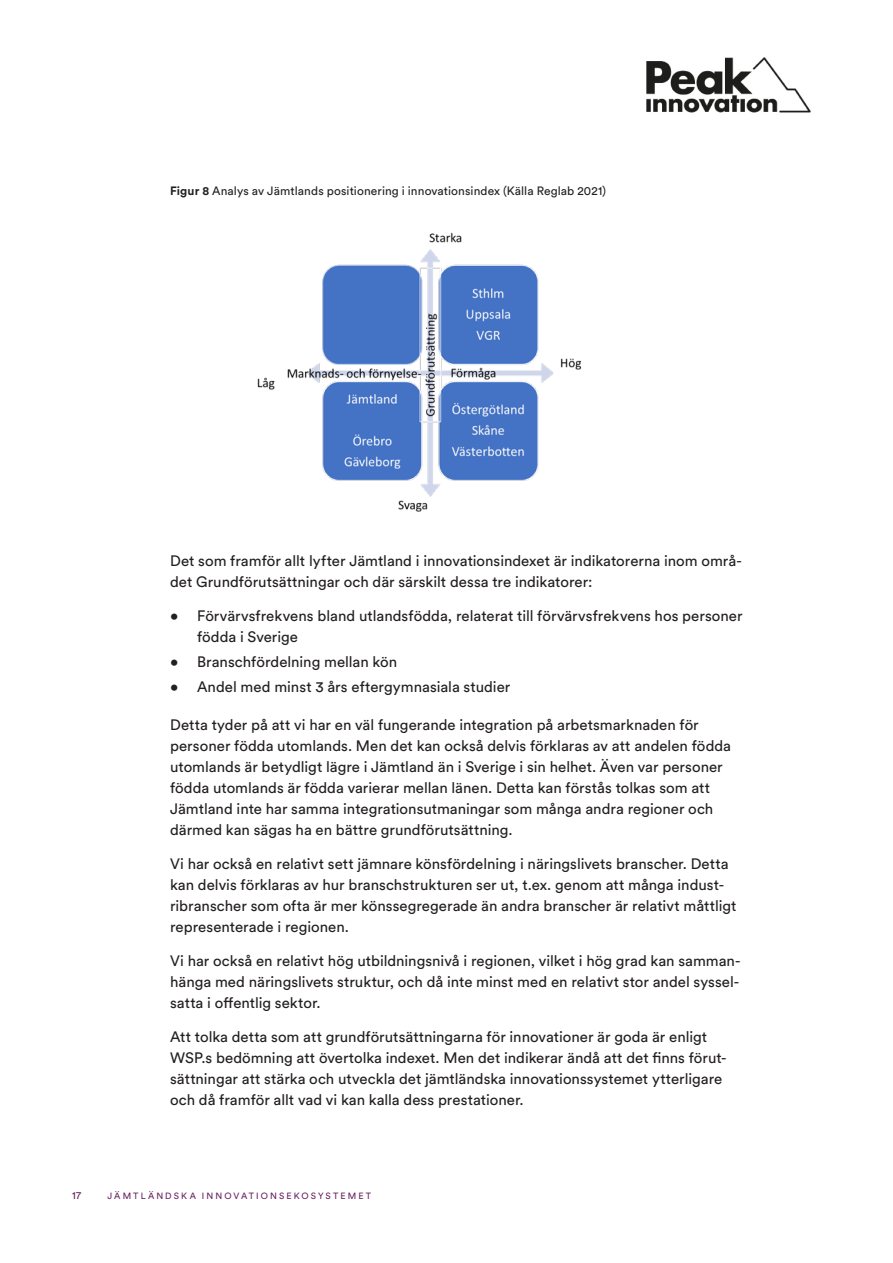
<style>
.page{position:relative;width:893px;height:1263px;background:#fff}
.page>*{position:absolute;margin:0;border:0;box-sizing:border-box;transform-origin:0 0}
.t1{font:15px/21px "Circular Std";color:#231f20}
.t2{font:12px "Circular Std";letter-spacing:.01em;color:#231f20}
.t3{font:10.5px "Circular Std";color:#65205f}
.t4{font:9px "Circular Std";letter-spacing:.23em;color:#65205f}
.s1{font-weight:700}
</style>
<div class="page">
<img style="left:646px;top:57px;width:165px;height:56px">
<img style="left:257px;top:232px;width:325px;height:280px">
<p class="t2" style="left:170px;top:183px;width:437px"><span class="s1">Figur 8</span> Analys av Jämtlands positionering i innovationsindex (Källa Reglab 2021)</p>
<p class="t1" style="left:170px;top:550px;width:573px">Det som framför allt lyfter Jämtland i innovationsindexet är indikatorerna inom områ&shy;det Grundförutsättningar och där särskilt dessa tre indikatorer:</p>
<p class="t1" style="left:197px;top:605px;width:547px;text-indent:-27px">• Förvärvsfrekvens bland utlandsfödda, relaterat till förvärvsfrekvens hos personer födda i Sverige</p>
<p class="t1" style="left:170px;top:651px;width:229px">• Branschfördelning mellan kön</p>
<p class="t1" style="left:170px;top:676px;width:342px">• Andel med minst 3 års eftergymnasiala studier</p>
<p class="t1" style="left:170px;top:714px;width:562px">Detta tyder på att vi har en väl fungerande integration på arbetsmarknaden för personer födda utomlands. Men det kan också delvis förklaras av att andelen födda utomlands är betydligt lägre i Jämtland än i Sverige i sin helhet. Även var personer födda utomlands är födda varierar mellan länen. Detta kan förstås tolkas som att Jämtland inte har samma integrationsutmaningar som många andra regioner och därmed kan sägas ha en bättre grundförutsättning.</p>
<p class="t1" style="left:170px;top:853px;width:568px">Vi har också en relativt sett jämnare könsfördelning i näringslivets branscher. Detta kan delvis förklaras av hur branschstrukturen ser ut, t.ex. genom att många indust&shy;ribranscher som ofta är mer könssegregerade än andra branscher är relativt måttligt representerade i regionen.</p>
<p class="t1" style="left:170px;top:950px;width:572px;text-align:justify">Vi har också en relativt hög utbildningsnivå i regionen, vilket i hög grad kan samman&shy;hänga med näringslivets struktur, och då inte minst med en relativt stor andel syssel&shy;satta i offentlig sektor.</p>
<p class="t1" style="left:170px;top:1026px;width:558px">Att tolka detta som att grundförutsättningarna för innovationer är goda är enligt WSP.s bedömning att övertolka indexet. Men det indikerar ändå att det finns förut&shy;sättningar att stärka och utveckla det jämtländska innovationssystemet ytterligare och då framför allt vad vi kan kalla dess prestationer.</p>
<p class="t3" style="left:72px;top:1189px;width:11px">17</p>
<p class="t4" style="left:108px;top:1190px;width:265px">JÄMTLÄNDSKA INNOVATIONSEKOSYSTEMET</p>
</div>
